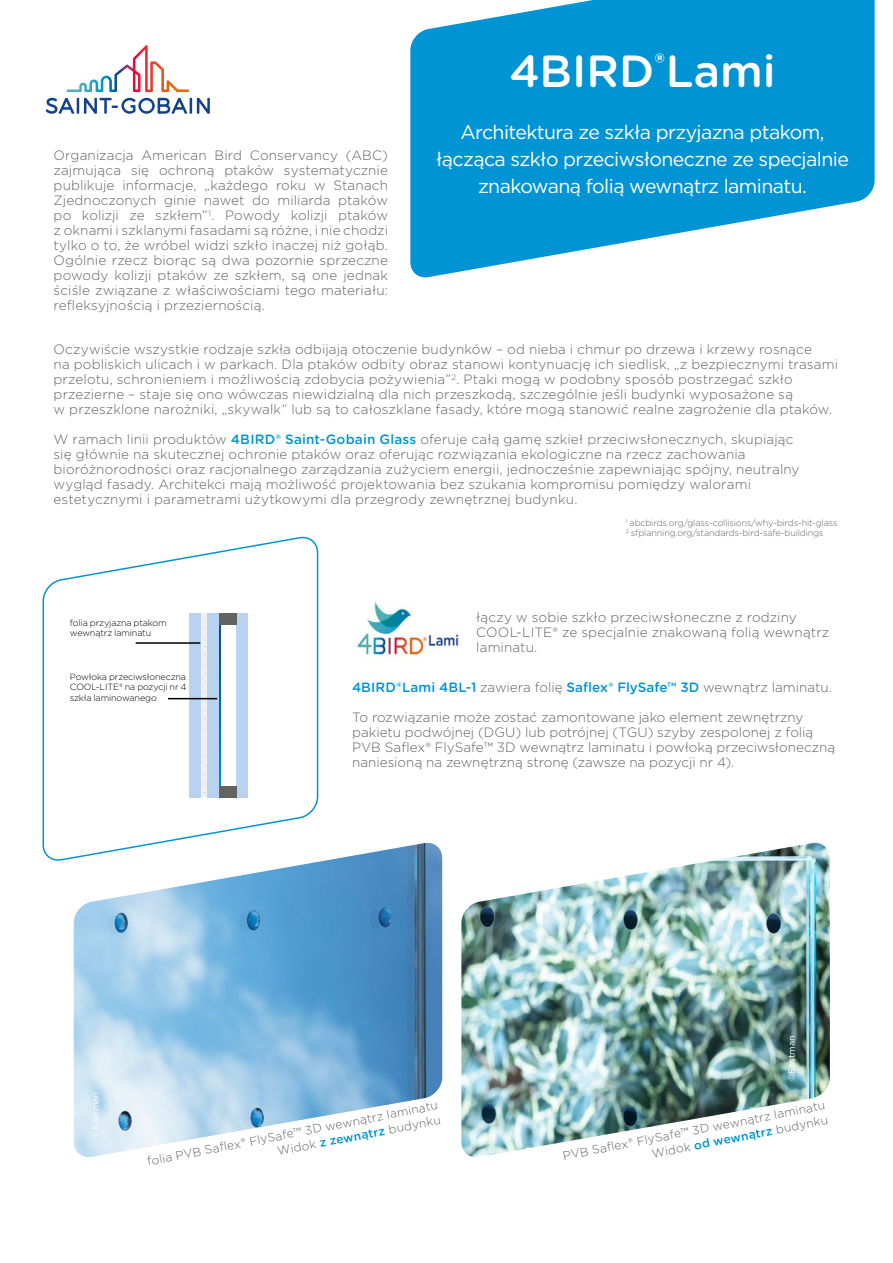
<style>
.page{position:relative;width:893px;height:1263px;background:#fff}
.page>*{position:absolute;margin:0;border:0;box-sizing:border-box;transform-origin:0 0}
.t1{font:500 45px "Gotham Rounded";color:#fff}
.t2{font:19.5px/27px "Gotham";letter-spacing:-.03em;color:#fff;text-align:center}
.t3{font:300 13.5px/15px "Gotham";letter-spacing:.005em;color:#636362}
.t4{font:500 13.5px "Gotham Rounded";letter-spacing:.005em;color:#0094d4}
.t5{font:300 12px/15px "Gotham";color:#636362;text-align:right}
.t6{font:300 9px/10.5px "Gotham";letter-spacing:-.015em;color:#000}
.t7{font:300 9px/10.5px "Gotham";letter-spacing:-.015em;color:#636362}
.t8{font:9px "Gotham";letter-spacing:-.01em;color:#fff}
.s1{font-family:"Gotham Rounded";font-weight:500;color:#0094d4}
.s2{font-family:"Gotham";font-weight:300;color:#636362}
</style>
<div class="page">
<svg style="left:46px;top:98px;width:164px;height:16px"></svg>
<svg style="left:67px;top:45px;width:122px;height:47px"></svg>
<svg style="left:410px;top:0;width:465px;height:278px;fill:#0094d4"></svg>
<img style="left:357px;top:602px;width:102px;height:53px">
<svg style="left:42px;top:536px;width:277px;height:325px"></svg>
<div style="left:236px;top:613px;width:12px;height:184px;background:#b7d3f0"></div>
<svg style="left:219px;top:624px;width:1px;height:162px"></svg>
<div style="left:201px;top:613px;width:6px;height:184px;background:#f0f0f0"></div>
<svg style="left:204px;top:618px;width:2px;height:176px"></svg>
<div style="left:218px;top:613px;width:18px;height:11px;background:#636362"></div>
<div style="left:218px;top:786px;width:18px;height:11px;background:#636362"></div>
<div style="left:207px;top:613px;width:11px;height:184px;background:#b7d3f0"></div>
<div style="left:190px;top:613px;width:11px;height:184px;background:#b7d3f0"></div>
<hr style="left:136px;top:642px;width:64px;height:2px;background:#000">
<hr style="left:168px;top:698px;width:49px;height:1px;background:#000">
<img style="left:74px;top:843px;width:368px;height:314px">
<img style="left:461px;top:843px;width:369px;height:314px">
<h1 class="t1" style="left:509px;top:39px;width:268px">4BIRD<sup>®</sup>Lami</h1>
<h2 class="t2" style="left:436px;top:118px;width:414px">Architektura ze szkła przyjazna ptakom, łącząca szkło przeciwsłoneczne ze specjalnie znakowaną folią wewnątrz laminatu.</h2>
<p class="t3" style="left:54px;top:147px;width:336px;text-align:justify">Organizacja American Bird Conservancy (ABC) zajmująca się ochroną ptaków systematycznie publikuje informacje, „każdego roku w Stanach Zjednoczonych ginie nawet do miliarda ptaków po kolizji ze szkłem”<sup>1</sup>. Powody kolizji ptaków z oknami i szklanymi fasadami są różne, i nie chodzi tylko o to, że wróbel widzi szkło inaczej niż gołąb.<br>Ogólnie rzecz biorąc są dwa pozornie sprzeczne powody kolizji ptaków ze szkłem, są one jednak ściśle związane z właściwościami tego materiału: refleksyjnością i przeziernością.</p>
<p class="t3" style="left:54px;top:342px;width:786px">Oczywiście wszystkie rodzaje szkła odbijają otoczenie budynków – od nieba i chmur po drzewa i krzewy rosnące<br>na pobliskich ulicach i w parkach. Dla ptaków odbity obraz stanowi kontynuację ich siedlisk, „z bezpiecznymi trasami przelotu, schronieniem i możliwością zdobycia pożywienia”<sup>2</sup>. Ptaki mogą w podobny sposób postrzegać szkło przezierne – staje się ono wówczas niewidzialną dla nich przeszkodą, szczególnie jeśli budynki wyposażone są<br>w przeszklone narożniki, „skywalk” lub są to całoszklane fasady, które mogą stanowić realne zagrożenie dla ptaków.</p>
<p class="t3" style="left:54px;top:432px;width:747px">W ramach linii produktów <span class="s1">4BIRD® Saint-Gobain Glass</span> oferuje całą gamę szkieł przeciwsłonecznych, skupiając się głównie na skutecznej ochronie ptaków oraz oferując rozwiązania ekologiczne na rzecz zachowania bioróżnorodności oraz racjonalnego zarządzania zużyciem energii, jednocześnie zapewniając spójny, neutralny wygląd fasady. Architekci mają możliwość projektowania bez szukania kompromisu pomiędzy walorami estetycznymi i parametrami użytkowymi dla przegrody zewnętrznej budynku.</p>
<p class="t6" style="left:70px;top:617px;width:98px">folia przyjazna ptakom wewnątrz laminatu</p>
<p class="t6" style="left:70px;top:671px;width:118px;text-align:justify">Powłoka przeciwsłoneczna COOL-LITE® na pozycji nr 4 szkła laminowanego</p>
<p class="t7" style="left:626px;top:517px;width:213px"><sup>1</sup> abcbirds.org/glass-collisions/why-birds-hit-glass<br><sup>2</sup> sfplanning.org/standards-bird-safe-buildings</p>
<p class="t3" style="left:476px;top:609px;width:355px">łączy w sobie szkło przeciwsłoneczne z rodziny<br>COOL-LITE® ze specjalnie znakowaną folią wewnątrz laminatu.</p>
<p class="t4" style="left:352px;top:678px;width:481px">4BIRD®Lami 4BL-1 <span class="s2">zawiera folię</span> Saflex® FlySafe™ 3D <span class="s2">wewnątrz laminatu.</span></p>
<p class="t3" style="left:352px;top:709px;width:485px">To rozwiązanie może zostać zamontowane jako element zewnętrzny pakietu podwójnej (DGU) lub potrójnej (TGU) szyby zespolonej z folią PVB Saflex® FlySafe™ 3D wewnątrz laminatu i powłoką przeciwsłoneczną naniesioną na zewnętrzną stronę (zawsze na pozycji nr 4).</p>
<p class="t8" style="left:786px;top:1081px;width:47px;rotate:-90deg">©Eastman</p>
<p class="t8" style="left:90px;top:1137px;width:47px;rotate:-90deg">©Eastman</p>
<p class="t5" style="left:146px;top:1153px;width:297px;rotate:-11deg">folia PVB Safl ex® FlySafe™ 3D wewnątrz laminatu<br>Widok <span class="s1">z zewnątrz</span> budynku</p>
<p class="t5" style="left:561px;top:1148px;width:268px;rotate:-11deg">PVB Safl ex® FlySafe™ 3D wewnątrz laminatu<br>Widok <span class="s1">od wewnątrz</span> budynku</p>
</div>
